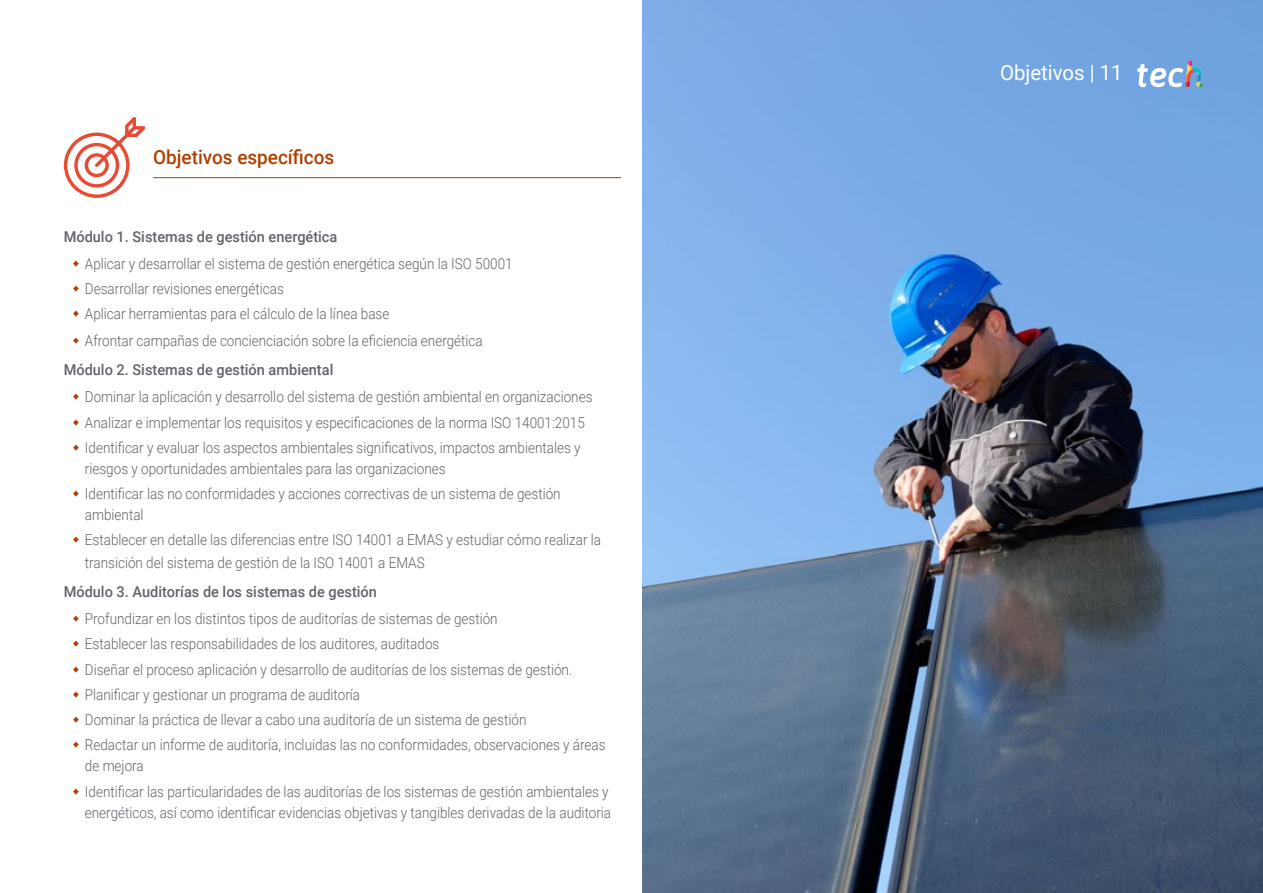
<style>
.page{position:relative;width:1263px;height:893px;background:#fff}
.page>*{position:absolute;margin:0;border:0;box-sizing:border-box;transform-origin:0 0}
.t1{font:21px "Roboto";color:#fff}
.t2{font:500 19.5px "Roboto";color:#ae4000}
.t3{font:300 15px/25.2px "Roboto";color:#61646a;scale:.9 1}
.t4{font:500 15px "Roboto";color:#61646a}
</style>
<div class="page">
<img style="left:642px;top:0;width:621px;height:893px">
<hr style="left:153px;top:177px;width:468px;height:1px;background:#ae4000">
<svg style="left:64px;top:117px;width:81px;height:81px"></svg>
<svg style="left:1137px;top:61px;width:65px;height:27px"></svg>
<h2 class="t2" style="left:153px;top:144px;width:183px">Objetivos específicos</h2>
<p class="t4" style="left:64px;top:226px;width:275px">Módulo 1. Sistemas de gestión energética</p>
<p class="t3" style="left:85px;top:250px;width:477px">Aplicar y desarrollar el sistema de gestión energética según la ISO 50001<br>Desarrollar revisiones energéticas<br>Aplicar herramientas para el cálculo de la línea base</p>
<p class="t3" style="left:85px;top:327px;width:443px">Afrontar campañas de concienciación sobre la eficiencia energética</p>
<p class="t4" style="left:64px;top:359px;width:271px">Módulo 2. Sistemas de gestión ambiental</p>
<p class="t3" style="left:85px;top:384px;width:565px">Dominar la aplicación y desarrollo del sistema de gestión ambiental en organizaciones<br>Analizar e implementar los requisitos y especificaciones de la norma ISO 14001:2015<br>Identificar y evaluar los aspectos ambientales significativos, impactos ambientales y</p>
<p class="t3" style="left:85px;top:455px;width:530px">riesgos y oportunidades ambientales para las organizaciones<br>Identificar las no conformidades y acciones correctivas de un sistema de gestión</p>
<p class="t3" style="left:85px;top:502px;width:575px">ambiental<br>Establecer en detalle las diferencias entre ISO 14001 a EMAS y estudiar cómo realizar la</p>
<p class="t3" style="left:85px;top:549px;width:379px">transición del sistema de gestión de la ISO 14001 a EMAS</p>
<p class="t4" style="left:64px;top:581px;width:315px">Módulo 3. Auditorías de los sistemas de gestión</p>
<p class="t3" style="left:85px;top:606px;width:580px">Profundizar en los distintos tipos de auditorías de sistemas de gestión<br>Establecer las responsabilidades de los auditores, auditados<br>Diseñar el proceso aplicación y desarrollo de auditorías de los sistemas de gestión.<br>Planificar y gestionar un programa de auditoría<br>Dominar la práctica de llevar a cabo una auditoría de un sistema de gestión<br>Redactar un informe de auditoría, incluidas las no conformidades, observaciones y áreas</p>
<p class="t3" style="left:85px;top:753px;width:583px">de mejora<br>Identificar las particularidades de las auditorías de los sistemas de gestión ambientales y</p>
<p class="t3" style="left:85px;top:799px;width:586px">energéticos, así como identificar evidencias objetivas y tangibles derivadas de la auditoria</p>
<h1 class="t1" style="left:1000px;top:57px;width:124px">Objetivos | 11</h1>
</div>
